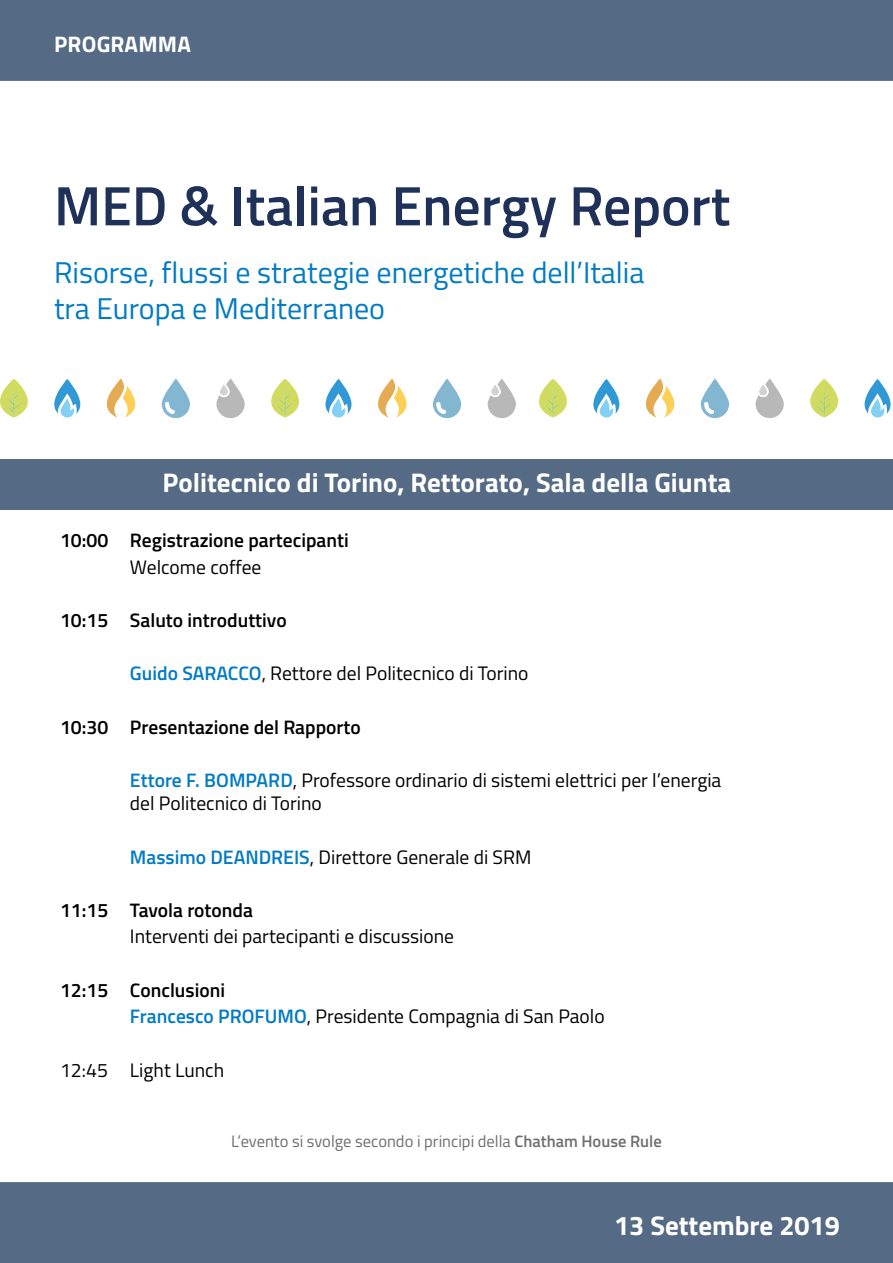
<style>
.page{position:relative;width:893px;height:1263px;background:#fff}
.page>*{position:absolute;margin:0;border:0;box-sizing:border-box;transform-origin:0 0}
.t1{font:600 55.5px "Titillium";color:#203159}
.t2{font:30px/36px "Titillium";color:#007bc4}
.t3{font:700 27px "Titillium";color:#fff}
.t4{font:700 22.5px "Titillium";letter-spacing:.01em;color:#fff}
.t5{font:19.5px/23.4px "Titillium";color:#000}
.t6{font:600 19.5px "Titillium";color:#000}
.t7{font:16.5px "Titillium";color:#706f6f}
.s1{font-weight:600;color:#007bc4}
.s2{font-weight:600}
</style>
<div class="page">
<div style="left:0;top:0;width:893px;height:81px;background:#556a84"></div>
<div style="left:0;top:1182px;width:893px;height:81px;background:#556a84"></div>
<svg style="left:325px;top:379px;width:26px;height:38px"></svg>
<svg style="left:378px;top:378px;width:29px;height:40px"></svg>
<svg style="left:271px;top:379px;width:28px;height:38px"></svg>
<svg style="left:433px;top:378px;width:28px;height:40px"></svg>
<svg style="left:488px;top:378px;width:28px;height:40px"></svg>
<svg style="left:54px;top:379px;width:26px;height:38px"></svg>
<svg style="left:106px;top:378px;width:30px;height:40px"></svg>
<svg style="left:0;top:379px;width:28px;height:38px"></svg>
<svg style="left:162px;top:378px;width:28px;height:40px"></svg>
<svg style="left:216px;top:378px;width:29px;height:40px"></svg>
<svg style="left:865px;top:379px;width:26px;height:38px"></svg>
<svg style="left:810px;top:379px;width:29px;height:38px"></svg>
<svg style="left:593px;top:379px;width:26px;height:38px"></svg>
<svg style="left:646px;top:378px;width:29px;height:40px"></svg>
<svg style="left:539px;top:379px;width:28px;height:38px"></svg>
<svg style="left:701px;top:378px;width:28px;height:40px"></svg>
<svg style="left:756px;top:378px;width:28px;height:40px"></svg>
<div style="left:0;top:459px;width:893px;height:50px;background:#556a84"></div>
<p class="t4" style="left:54px;top:26px;width:138px">PROGRAMMA</p>
<h1 class="t1" style="left:54px;top:164px;width:678px">MED &amp; Italian Energy Report</h1>
<h2 class="t2" style="left:54px;top:253px;width:592px">Risorse, flussi e strategie energetiche dell’Italia tra Europa e Mediterraneo</h2>
<h3 class="t3" style="left:163px;top:462px;width:570px">Politecnico di Torino, Rettorato, Sala della Giunta</h3>
<p class="t6" style="left:60px;top:526px;width:290px">10:00 Registrazione partecipanti</p>
<p class="t5" style="left:130px;top:554px;width:133px">Welcome coffee</p>
<p class="t6" style="left:60px;top:606px;width:228px">10:15 Saluto introduttivo</p>
<p class="t5" style="left:130px;top:661px;width:400px"><span class="s1">Guido SARACCO</span>, Rettore del Politecnico di Torino</p>
<p class="t6" style="left:60px;top:712px;width:302px">10:30 Presentazione del Rapporto</p>
<p class="t5" style="left:130px;top:767px;width:593px"><span class="s1">Ettore F. BOMPARD</span>, Professore ordinario di sistemi elettrici per l’energia del Politecnico di Torino</p>
<p class="t5" style="left:130px;top:844px;width:403px"><span class="s1">Massimo DEANDREIS</span>, Direttore Generale di SRM</p>
<p class="t6" style="left:60px;top:895px;width:195px">11:15 Tavola rotonda</p>
<p class="t5" style="left:130px;top:924px;width:326px">Interventi dei partecipanti e discussione</p>
<p class="t5" style="left:130px;top:976px;width:476px;line-height:26.5px;text-indent:-70px"><span class="s2">12:15 Conclusioni<br></span><span class="s1">Francesco PROFUMO</span>, Presidente Compagnia di San Paolo</p>
<p class="t5" style="left:60px;top:1057px;width:166px">12:45 Light Lunch</p>
<p class="t7" style="left:231px;top:1129px;width:432px">L’evento si svolge secondo i principi della <span class="s2">Chatham House Rule</span></p>
<h3 class="t3" style="left:614px;top:1205px;width:227px">13 Settembre 2019</h3>
</div>
